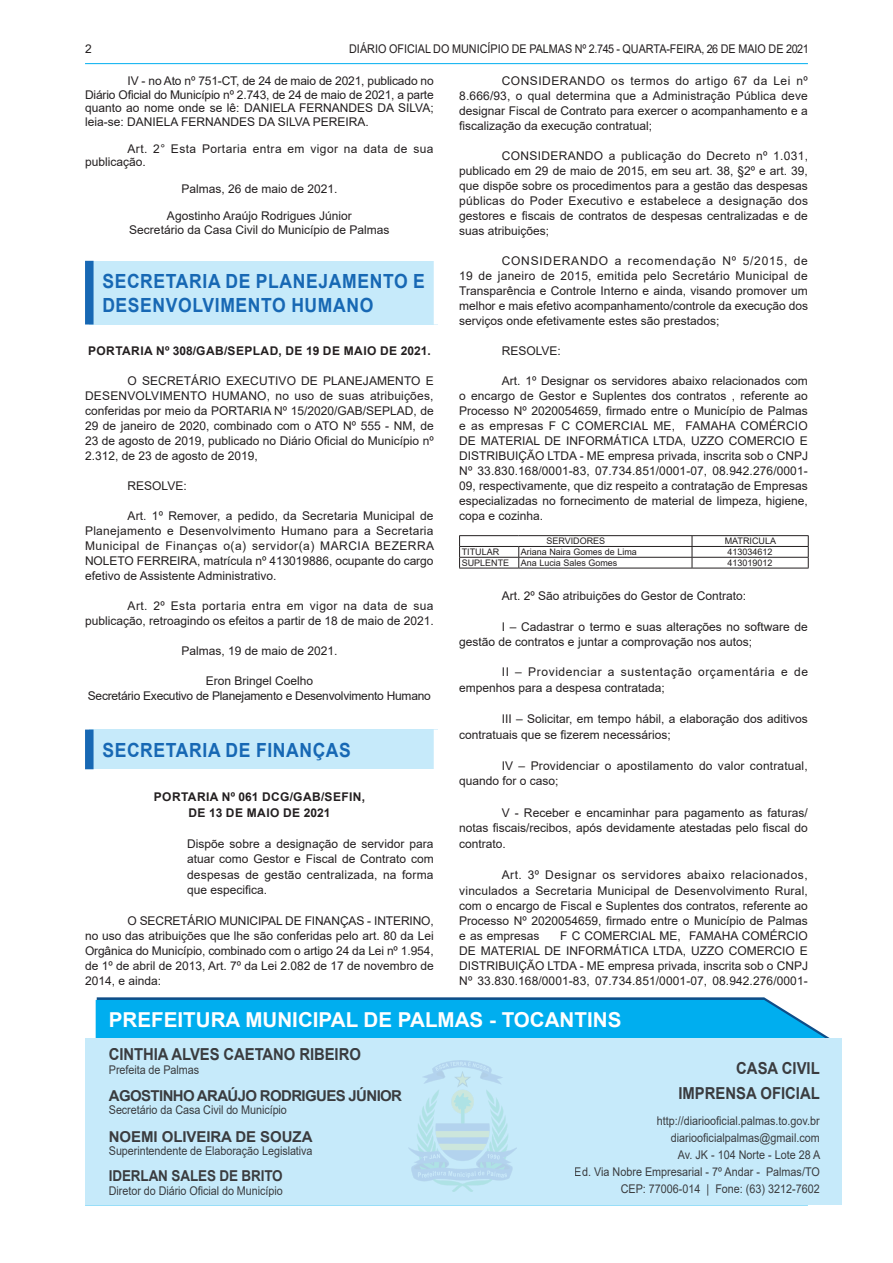
<style>
.page{position:relative;width:893px;height:1263px;background:#fff}
.page>*{position:absolute;margin:0;border:0;box-sizing:border-box;transform-origin:0 0}
.t1{font:700 20.55px "Arial";color:#fff}
.CHANCELA{font:700 19.5px/24px "Arial";letter-spacing:.035em;color:#1768b4;scale:.9 1}
.t2{font:700 16.5px/25.7px "Arial";letter-spacing:-.005em;color:#231f20;text-align:right;scale:.9 1}
.t3{font:700 15px "Arial";letter-spacing:-.04em;color:#231f20}
.t4{font:700 15px "Arial";letter-spacing:-.01em;color:#231f20}
.t5{font:700 15px "Arial";letter-spacing:-.01em;color:#231f20;scale:.9 1}
.TEXTO{font:12px/15px "Arial";color:#231f20;text-align:justify}
.TEXTO-2{font:12px/17.1px "Arial";color:#231f20;text-align:right;scale:.9 1}
.ASSINATURA{font:12px "Arial";color:#231f20}
.EMENTA{font:12px/15.5px "Arial";letter-spacing:.02em;color:#231f20;text-align:justify}
.TITULO{font:700 12px "Arial";letter-spacing:.035em;color:#231f20}
.TEXTO-3{font:12px/15.6px "Arial";letter-spacing:.05em;color:#231f20}
.ASSINATURA-2{font:12px "Arial";letter-spacing:-.02em;color:#231f20}
.TEXTO-4{font:12px/13.5px "Arial";letter-spacing:.035em;color:#231f20}
.SEM_PARAGRAFO{font:9px "Arial";color:#231f20}
</style>
<div class="page">
<hr style="left:85px;top:63px;width:723px;height:1px;background:#00aeef">
<hr style="left:85px;top:1204px;width:723px;height:1px;background:#00aeef">
<svg style="left:96px;top:997px;width:734px;height:41px;background:#0eace9"></svg>
<div style="left:85px;top:1038px;width:757px;height:166px;background:#c6eafa"></div>
<img style="left:409px;top:1061px;width:107px;height:130px">
<div style="left:89px;top:261px;width:349px;height:63px;background:#c6eafa"></div>
<div style="left:85px;top:261px;width:9px;height:63px;background:#1768b4"></div>
<div style="left:434px;top:261px;width:8px;height:63px;background:#fff"></div>
<div style="left:89px;top:729px;width:349px;height:40px;background:#c6eafa"></div>
<div style="left:85px;top:729px;width:9px;height:40px;background:#1768b4"></div>
<div style="left:434px;top:729px;width:8px;height:40px;background:#fff"></div>
<hr style="left:459px;top:535px;width:60px;height:1px;background:#231f20">
<hr style="left:519px;top:535px;width:173px;height:1px;background:#231f20">
<hr style="left:692px;top:535px;width:117px;height:1px;background:#231f20">
<hr style="left:459px;top:546px;width:60px;height:1px;background:#231f20">
<hr style="left:519px;top:546px;width:173px;height:1px;background:#231f20">
<hr style="left:692px;top:546px;width:117px;height:1px;background:#231f20">
<hr style="left:459px;top:557px;width:60px;height:1px;background:#231f20">
<svg style="left:459px;top:536px;width:1px;height:32px"></svg>
<hr style="left:519px;top:557px;width:173px;height:1px;background:#231f20">
<svg style="left:518px;top:547px;width:1px;height:21px"></svg>
<hr style="left:692px;top:557px;width:117px;height:1px;background:#231f20">
<svg style="left:692px;top:536px;width:1px;height:32px"></svg>
<svg style="left:808px;top:536px;width:1px;height:32px"></svg>
<hr style="left:459px;top:568px;width:60px;height:1px;background:#231f20">
<hr style="left:519px;top:568px;width:173px;height:1px;background:#231f20">
<hr style="left:692px;top:568px;width:117px;height:1px;background:#231f20">
<p class="TEXTO" style="left:85px;top:41px;width:8px">2</p>
<p class="TEXTO-2" style="left:349px;top:40px;width:512px">DIÁRIO OFICIAL DO MUNICÍPIO DE PALMAS Nº 2.745 - QUARTA-FEIRA, 26 DE MAIO DE 2021</p>
<p class="TEXTO" style="left:85px;top:74px;width:350px;line-height:13.5px;text-indent:43px">IV - no Ato nº 751-CT, de 24 de maio de 2021, publicado no Diário Oficial do Município nº 2.743, de 24 de maio de 2021, a parte quanto ao nome onde se lê: DANIELA FERNANDES DA SILVA; leia-se: DANIELA FERNANDES DA SILVA PEREIRA.</p>
<p class="TEXTO-4" style="left:85px;top:142px;width:350px;text-indent:43px">Art. 2° Esta Portaria entra em vigor na data de sua publicação.</p>
<p class="ASSINATURA" style="left:181px;top:181px;width:158px">Palmas, 26 de maio de 2021.</p>
<p class="ASSINATURA" style="left:167px;top:208px;width:186px">Agostinho Araújo Rodrigues Júnior</p>
<p class="ASSINATURA" style="left:129px;top:221px;width:262px">Secretário da Casa Civil do Município de Palmas</p>
<p class="CHANCELA" style="left:102px;top:269px;width:360px">SECRETARIA DE PLANEJAMENTO E<br>DESENVOLVIMENTO HUMANO</p>
<p class="TITULO" style="left:88px;top:342px;width:344px">PORTARIA Nº 308/GAB/SEPLAD, DE 19 DE MAIO DE 2021.</p>
<p class="TEXTO" style="left:85px;top:373px;width:350px;text-indent:43px">O SECRETÁRIO EXECUTIVO DE PLANEJAMENTO E DESENVOLVIMENTO HUMANO, no uso de suas atribuições, conferidas por meio da PORTARIA Nº 15/2020/GAB/SEPLAD, de 29 de janeiro de 2020, combinado com o ATO Nº 555 - NM, de 23 de agosto de 2019, publicado no Diário Oficial do Município nº 2.312, de 23 de agosto de 2019,</p>
<p class="TEXTO" style="left:128px;top:478px;width:61px">RESOLVE:</p>
<p class="TEXTO" style="left:85px;top:508px;width:351px;text-indent:43px">Art. 1º Remover, a pedido, da Secretaria Municipal de Planejamento e Desenvolvimento Humano para a Secretaria Municipal de Finanças o(a) servidor(a) MARCIA BEZERRA NOLETO FERREIRA, matrícula nº 413019886, ocupante do cargo efetivo de Assistente Administrativo.</p>
<p class="TEXTO" style="left:85px;top:598px;width:350px;text-align:right">Art. 2º Esta portaria entra em vigor na data de sua publicação, retroagindo os efeitos a partir de 18 de maio de 2021.</p>
<p class="ASSINATURA" style="left:181px;top:642px;width:158px">Palmas, 19 de maio de 2021.</p>
<p class="ASSINATURA" style="left:206px;top:672px;width:109px">Eron Bringel Coelho</p>
<p class="ASSINATURA-2" style="left:88px;top:687px;width:345px">Secretário Executivo de Planejamento e Desenvolvimento Humano</p>
<p class="CHANCELA" style="left:102px;top:738px;width:278px">SECRETARIA DE FINANÇAS</p>
<p class="TITULO" style="left:154px;top:788px;width:213px">PORTARIA Nº 061 DCG/GAB/SEFIN,</p>
<p class="TITULO" style="left:188px;top:804px;width:144px">DE 13 DE MAIO DE 2021</p>
<p class="EMENTA" style="left:187px;top:835px;width:248px">Dispõe sobre a designação de servidor para atuar como Gestor e Fiscal de Contrato com despesas de gestão centralizada, na forma que especifica.</p>
<p class="TEXTO" style="left:85px;top:913px;width:350px;text-indent:43px">O SECRETÁRIO MUNICIPAL DE FINANÇAS - INTERINO, no uso das atribuições que lhe são conferidas pelo art. 80 da Lei Orgânica do Município, combinado com o artigo 24 da Lei nº 1.954, de 1º de abril de 2013, Art. 7º da Lei 2.082 de 17 de novembro de 2014, e ainda:</p>
<p class="TEXTO" style="left:459px;top:73px;width:350px;text-indent:43px">CONSIDERANDO os termos do artigo 67 da Lei nº 8.666/93, o qual determina que a Administração Pública deve designar Fiscal de Contrato para exercer o acompanhamento e a fiscalização da execução contratual;</p>
<p class="TEXTO" style="left:459px;top:148px;width:350px;text-indent:43px">CONSIDERANDO a publicação do Decreto nº 1.031, publicado em 29 de maio de 2015, em seu art. 38, §2º e art. 39, que dispõe sobre os procedimentos para a gestão das despesas públicas do Poder Executivo e estabelece a designação dos gestores e fiscais de contratos de despesas centralizadas e de suas atribuições;</p>
<p class="TEXTO" style="left:459px;top:253px;width:350px;text-indent:43px">CONSIDERANDO a recomendação Nº 5/2015, de 19 de janeiro de 2015, emitida pelo Secretário Municipal de Transparência e Controle Interno e ainda, visando promover um melhor e mais efetivo acompanhamento/controle da execução dos serviços onde efetivamente estes são prestados;</p>
<p class="TEXTO" style="left:502px;top:343px;width:61px">RESOLVE:</p>
<p class="TEXTO" style="left:459px;top:373px;width:350px;text-indent:43px">Art. 1º Designar os servidores abaixo relacionados com o encargo de Gestor e Suplentes dos contratos , referente ao Processo Nº 2020054659, firmado entre o Município de Palmas e as empresas F C COMERCIAL ME, FAMAHA COMÉRCIO DE MATERIAL DE INFORMÁTICA LTDA, UZZO COMERCIO E DISTRIBUIÇÃO LTDA - ME empresa privada, inscrita sob o CNPJ Nº 33.830.168/0001-83, 07.734.851/0001-07, 08.942.276/0001- 09, respectivamente, que diz respeito a contratação de Empresas especializadas no fornecimento de material de limpeza, higiene, copa e cozinha.</p>
<p class="SEM_PARAGRAFO" style="left:546px;top:535px;width:60px">SERVIDORES</p>
<p class="SEM_PARAGRAFO" style="left:725px;top:535px;width:53px">MATRICULA</p>
<p class="SEM_PARAGRAFO" style="left:462px;top:546px;width:39px">TITULAR</p>
<p class="SEM_PARAGRAFO" style="left:521px;top:546px;width:118px">Ariana Naira Gomes de Lima</p>
<p class="SEM_PARAGRAFO" style="left:728px;top:546px;width:47px">413034612</p>
<p class="SEM_PARAGRAFO" style="left:462px;top:557px;width:49px">SUPLENTE</p>
<p class="SEM_PARAGRAFO" style="left:521px;top:557px;width:98px">Ana Lucia Sales Gomes</p>
<p class="SEM_PARAGRAFO" style="left:728px;top:557px;width:47px">413019012</p>
<p class="TEXTO" style="left:502px;top:588px;width:246px">Art. 2º São atribuições do Gestor de Contrato:</p>
<p class="TEXTO" style="left:459px;top:619px;width:350px;text-indent:43px">I – Cadastrar o termo e suas alterações no software de gestão de contratos e juntar a comprovação nos autos;</p>
<p class="TEXTO-3" style="left:459px;top:664px;width:350px;text-indent:43px">II – Providenciar a sustentação orçamentária e de empenhos para a despesa contratada;</p>
<p class="TEXTO" style="left:459px;top:711px;width:350px;line-height:15.6px;text-indent:43px">III – Solicitar, em tempo hábil, a elaboração dos aditivos contratuais que se fizerem necessários;</p>
<p class="TEXTO" style="left:459px;top:758px;width:350px;line-height:15.6px;text-indent:43px">IV – Providenciar o apostilamento do valor contratual, quando for o caso;</p>
<p class="TEXTO" style="left:459px;top:804px;width:350px;line-height:15.6px;text-indent:43px">V - Receber e encaminhar para pagamento as faturas/ notas fiscais/recibos, após devidamente atestadas pelo fiscal do contrato.</p>
<p class="TEXTO" style="left:459px;top:867px;width:350px;text-indent:43px">Art. 3º Designar os servidores abaixo relacionados, vinculados a Secretaria Municipal de Desenvolvimento Rural, com o encargo de Fiscal e Suplentes dos contratos, referente ao Processo Nº 2020054659, firmado entre o Município de Palmas e as empresas</p>
<p class="TEXTO" style="left:459px;top:928px;width:350px;text-indent:101px">F C COMERCIAL ME, FAMAHA COMÉRCIO DE MATERIAL DE INFORMÁTICA LTDA, UZZO COMERCIO E DISTRIBUIÇÃO LTDA - ME empresa privada, inscrita sob o CNPJ Nº 33.830.168/0001-83, 07.734.851/0001-07, 08.942.276/0001-</p>
<p class="t1" style="left:109px;top:1005px;width:514px">PREFEITURA MUNICIPAL DE PALMAS - TOCANTINS</p>
<h3 class="t2" style="left:109px;top:1042px;width:282px">CINTHIA ALVES CAETANO RIBEIRO</h3>
<p class="TEXTO-2" style="left:109px;top:1061px;width:102px">Prefeita de Palmas</p>
<p class="t3" style="left:109px;top:1085px;width:295px">AGOSTINHO ARAÚJO RODRIGUES JÚNIOR</p>
<p class="TEXTO-2" style="left:109px;top:1101px;width:199px">Secretário da Casa Civil do Município</p>
<p class="t4" style="left:109px;top:1126px;width:205px">NOEMI OLIVEIRA DE SOUZA</p>
<p class="TEXTO-2" style="left:109px;top:1142px;width:228px">Superintendente de Elaboração Legislativa</p>
<p class="t5" style="left:109px;top:1165px;width:195px">IDERLAN SALES DE BRITO</p>
<p class="TEXTO-2" style="left:109px;top:1182px;width:195px">Diretor do Diário Oficial do Município</p>
<h3 class="t2" style="left:678px;top:1055px;width:159px">CASA CIVIL<br>IMPRENSA OFICIAL</h3>
<p class="TEXTO-2" style="left:575px;top:1112px;width:274px">http://diariooficial.palmas.to.gov.br diariooficialpalmas@gmail.com<br>Av. JK - 104 Norte - Lote 28 A<br>Ed. Via Nobre Empresarial - 7º Andar - Palmas/TO CEP: 77006-014 | Fone: (63) 3212-7602</p>
</div>
